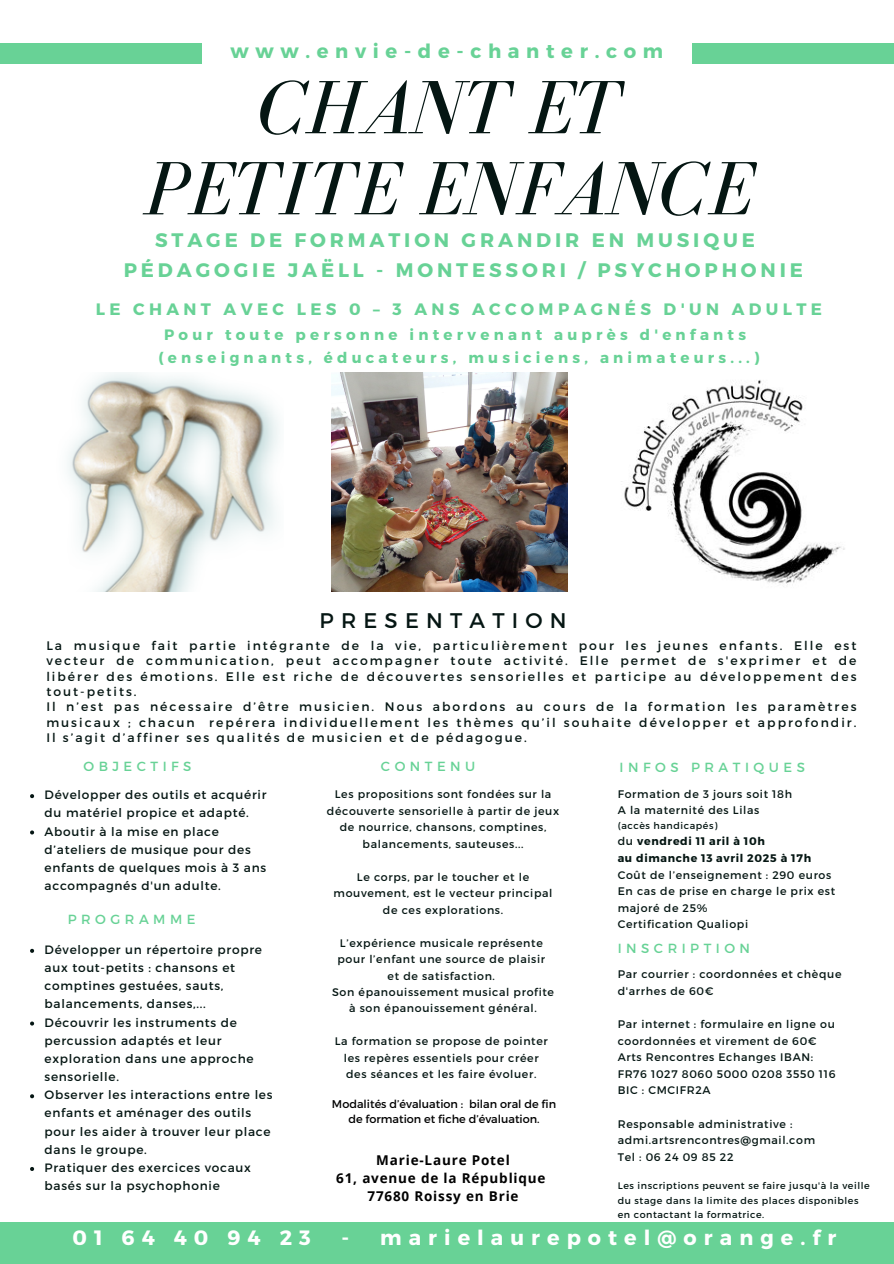
<style>
.page{position:relative;width:894px;height:1264px;background:#fff}
.page>*{position:absolute;margin:0;border:0;box-sizing:border-box;transform-origin:0 0}
.t1{font:italic 77.7px/81px "Bodoni FLF";color:#051613;text-align:center}
.t2{font:21.15px "Montserrat";letter-spacing:.34em;color:#051613}
.t3{font:700 20.7px "Montserrat";letter-spacing:.34em;color:#fff}
.t4{font:700 19.5px/30.2px "Montserrat";letter-spacing:.2em;color:#68d296}
.t5{font:700 19.5px "Montserrat";letter-spacing:.34em;color:#68d296}
.t6{font:700 16.5px "Montserrat";letter-spacing:.265em;color:#68d296}
.t7{font:700 15px/23.2px "Montserrat";letter-spacing:.28em;color:#68d296;text-align:center}
.t8{font:700 13.5px "Open Sans";letter-spacing:.06em;color:#000}
.t9{font:13.2px "Montserrat";letter-spacing:.34em;color:#68d296}
.t10{font:12.3px/15.3px "Montserrat";letter-spacing:.165em;color:#051613;text-align:justify}
.t11{font:12.15px/18.1px "Montserrat";letter-spacing:.06em;color:#051613}
.t12{font:11.25px/15px "Montserrat";color:#000;text-align:center}
.t13{font:10.95px/16.5px "Montserrat";letter-spacing:.06em;color:#051613}
.t14{font:700 10.95px "Montserrat";letter-spacing:.06em;color:#051613}
.t15{font:9.45px/14.2px "Montserrat";letter-spacing:.06em;color:#051613}
.s1{font-weight:400}
</style>
<div class="page">
<div style="left:0;top:43px;width:202px;height:21px;background:#68d296"></div>
<div style="left:691px;top:43px;width:202px;height:21px;background:#68d296"></div>
<img style="left:67px;top:372px;width:212px;height:220px">
<img style="left:331px;top:372px;width:236px;height:220px">
<img style="left:621px;top:380px;width:224px;height:207px">
<div style="left:0;top:1222px;width:893px;height:41px;background:#68d296"></div>
<svg style="left:30px;top:794px;width:4px;height:4px"></svg>
<svg style="left:30px;top:830px;width:4px;height:4px"></svg>
<svg style="left:30px;top:948px;width:4px;height:4px"></svg>
<svg style="left:30px;top:1021px;width:4px;height:4px"></svg>
<svg style="left:30px;top:1094px;width:4px;height:4px"></svg>
<svg style="left:30px;top:1167px;width:4px;height:3px"></svg>
<h4 class="t5" style="left:230px;top:39px;width:434px">www.envie-de-chanter.com</h4>
<h1 class="t1" style="left:144px;top:67px;width:610px">CHANT ET<br>PETITE ENFANCE</h1>
<h2 class="t4" style="left:124px;top:224px;width:680px;text-indent:31px">STAGE DE FORMATION GRANDIR EN MUSIQUE<br>PÉDAGOGIE JAËLL - MONTESSORI / PSYCHOPHONIE</h2>
<h5 class="t6" style="left:96px;top:298px;width:727px">LE CHANT AVEC LES 0 – 3 ANS ACCOMPAGNÉS D'UN ADULTE</h5>
<h5 class="t7" style="left:158px;top:322px;width:602px">Pour toute personne intervenant auprès d'enfants (enseignants, éducateurs, musiciens, animateurs...)</h5>
<p class="t2" style="left:319px;top:606px;width:248px">PRESENTATION</p>
<p class="t10" style="left:46px;top:637px;width:811px">La musique fait partie intégrante de la vie, particulièrement pour les jeunes enfants. Elle est vecteur de communication, peut accompagner toute activité. Elle permet de s'exprimer et de libérer des émotions. Elle est riche de découvertes sensorielles et participe au développement des tout-petits.</p>
<p class="t10" style="left:46px;top:698px;width:811px">Il n’est pas nécessaire d’être musicien. Nous abordons au cours de la formation les paramètres musicaux ; chacun repérera individuellement les thèmes qu’il souhaite développer et approfondir.<br>Il s’agit d’affiner ses qualités de musicien et de pédagogue.</p>
<p class="t9" style="left:83px;top:758px;width:110px">OBJECTIFS</p>
<p class="t11" style="left:45px;top:785px;width:223px">Développer des outils et acquérir du matériel propice et adapté.</p>
<p class="t11" style="left:45px;top:821px;width:223px">Aboutir à la mise en place d’ateliers de musique pour des enfants de quelques mois à 3 ans accompagnés d'un adulte.</p>
<p class="t9" style="left:68px;top:910px;width:129px">PROGRAMME</p>
<p class="t11" style="left:45px;top:939px;width:219px">Développer un répertoire propre aux tout-petits : chansons et comptines gestuées, sauts, balancements, danses,...</p>
<h6 class="t11" style="left:45px;top:1012px;width:210px">Découvrir les instruments de percussion adaptés et leur exploration dans une approche sensorielle.</h6>
<p class="t11" style="left:45px;top:1085px;width:229px">Observer les interactions entre les enfants et aménager des outils pour les aider à trouver leur place dans le groupe.</p>
<p class="t11" style="left:45px;top:1157px;width:208px">Pratiquer des exercices vocaux basés sur la psychophonie</p>
<p class="t9" style="left:381px;top:758px;width:96px">CONTENU</p>
<p class="t9" style="left:619px;top:758px;width:187px">INFOS PRATIQUES</p>
<p class="t13" style="left:327px;top:785px;width:234px;text-align:center">Les propositions sont fondées sur la découverte sensorielle à partir de jeux de nourrice, chansons, comptines, balancements, sauteuses...</p>
<h6 class="t13" style="left:333px;top:867px;width:220px;text-align:center">Le corps, par le toucher et le mouvement, est le vecteur principal de ces explorations.</h6>
<p class="t13" style="left:340px;top:933px;width:204px">L’expérience musicale représente</p>
<p class="t13" style="left:337px;top:950px;width:209px">pour l’enfant une source de plaisir</p>
<p class="t13" style="left:387px;top:966px;width:109px">et de satisfaction.</p>
<p class="t13" style="left:332px;top:983px;width:223px">Son épanouissement musical profite</p>
<p class="t13" style="left:349px;top:999px;width:189px">à son épanouissement général.</p>
<p class="t13" style="left:334px;top:1032px;width:215px">La formation se propose de pointer</p>
<p class="t13" style="left:344px;top:1049px;width:196px">les repères essentiels pour créer</p>
<p class="t13" style="left:346px;top:1065px;width:192px">des séances et les faire évoluer.</p>
<p class="t12" style="left:332px;top:1095px;width:225px">Modalités d’évaluation : bilan oral de fin de formation et fiche d’évaluation.</p>
<p class="t8" style="left:376px;top:1150px;width:135px">Marie-Laure Potel</p>
<p class="t8" style="left:336px;top:1168px;width:211px">61, avenue de la République</p>
<p class="t8" style="left:367px;top:1186px;width:153px">77680 Roissy en Brie</p>
<p class="t13" style="left:617px;top:785px;width:176px">Formation de 3 jours soit 18h</p>
<h3 class="t13" style="left:617px;top:801px;width:143px">A la maternité des Lilas</h3>
<p class="t15" style="left:617px;top:817px;width:101px">(accès handicapés)</p>
<p class="t14" style="left:617px;top:834px;width:148px"><span class="s1">du</span> vendredi 11 aril à 10h</p>
<h6 class="t14" style="left:617px;top:851px;width:195px">au dimanche 13 avril 2025 à 17h</h6>
<h6 class="t13" style="left:617px;top:865px;width:215px">Coût de l’enseignement : 290 euros</h6>
<h6 class="t13" style="left:617px;top:882px;width:219px">En cas de prise en charge le prix est majoré de 25%</h6>
<p class="t13" style="left:617px;top:915px;width:132px">Certification Qualiopi</p>
<p class="t13" style="left:617px;top:965px;width:225px">Par courrier : coordonnées et chèque d'arrhes de 60€</p>
<p class="t13" style="left:617px;top:1015px;width:218px">Par internet : formulaire en ligne ou coordonnées et virement de 60€</p>
<p class="t13" style="left:617px;top:1048px;width:197px">Arts Rencontres Echanges IBAN:</p>
<p class="t13" style="left:617px;top:1065px;width:219px">FR76 1027 8060 5000 0208 3550 116</p>
<p class="t13" style="left:617px;top:1081px;width:94px">BIC : CMCIFR2A</p>
<p class="t13" style="left:617px;top:1114px;width:176px">Responsable administrative :</p>
<p class="t13" style="left:617px;top:1131px;width:199px">admi.artsrencontres@gmail.com</p>
<p class="t13" style="left:617px;top:1148px;width:117px">Tel : 06 24 09 85 22</p>
<p class="t15" style="left:617px;top:1178px;width:253px">Les inscriptions peuvent se faire jusqu'à la veille du stage dans la limite des places disponibles en contactant la formatrice.</p>
<p class="t9" style="left:617px;top:940px;width:134px">INSCRIPTION</p>
<p class="t3" style="left:72px;top:1224px;width:240px">01 64 40 94 23</p>
<p class="t3" style="left:341px;top:1224px;width:496px">- marielaurepotel@orange.fr</p>
</div>
